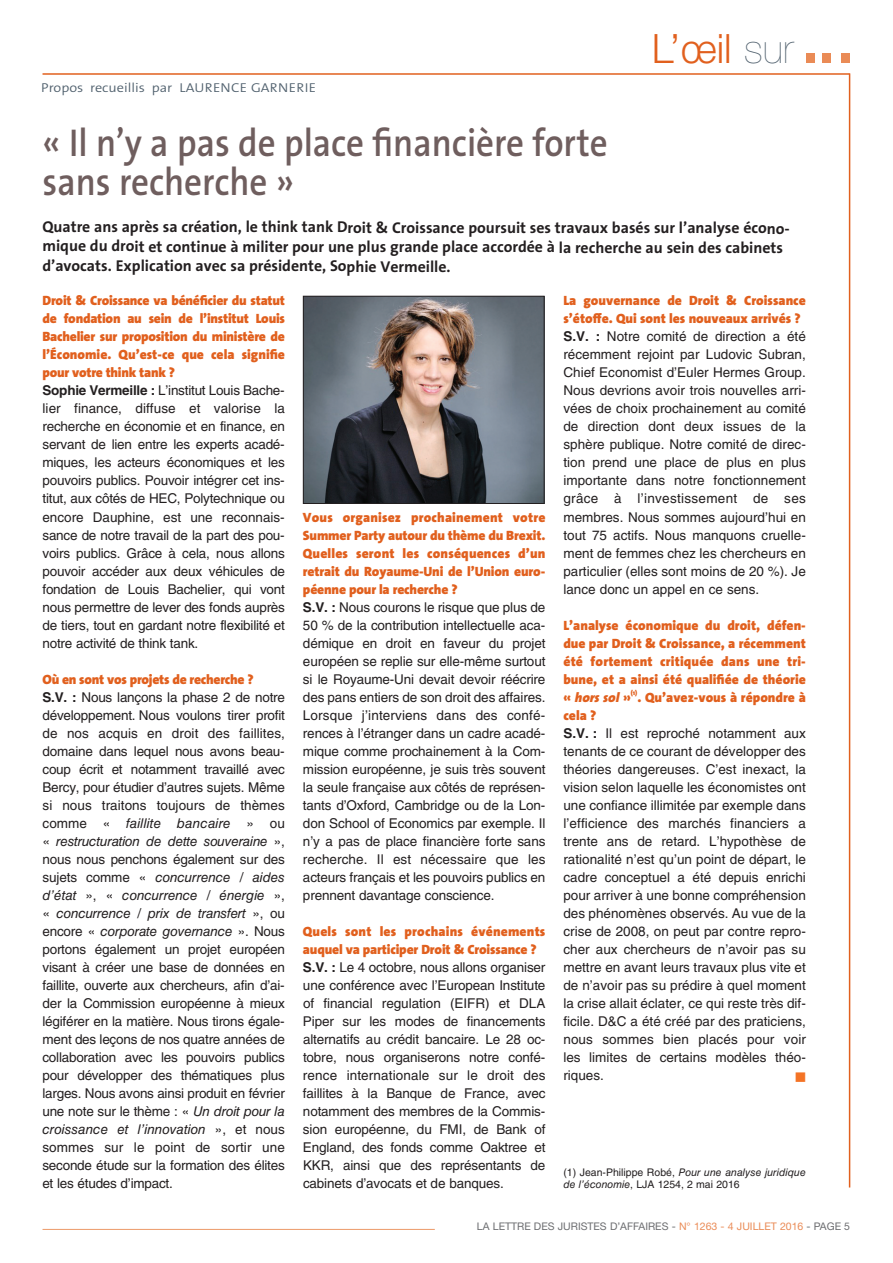
<style>
.page{position:relative;width:893px;height:1263px;background:#fff}
.page>*{position:absolute;margin:0;border:0;box-sizing:border-box;transform-origin:0 0}
.t1{font:300 40.5px "Helvetica Neue LT Std";color:#e1601e}
.t2{font:600 39px/39px "The Sans Os F";color:#6f5e5e;scale:.9 1}
.t3{font:700 15.75px/19.4px "The Sans Os F";color:#231f20}
.t4{font:13.5px/18px "Helvetica LT Std";letter-spacing:-.01em;color:#231f20;text-align:justify}
.t5{font:900 13.5px/18px "The Sans Os F";color:#e1601e;text-align:justify}
.t6{font:900 13.5px "The Sans Os F";letter-spacing:-.02em;color:#e1601e}
.t7{font:300 12.9px "The Sans Os F";color:#52626f;scale:1.11 1}
.t8{font:10.5px/12px "Helvetica LT Std";color:#231f20}
.t9{font:10.5px "Helvetica Neue LT Std";color:#6c6d70}
.t10{font:900 6.75px "The Sans Os F";color:#e1601e}
.s1{font-weight:200;color:#52626f}
.s2{font-weight:700}
.s3{font-style:italic}
.s4{color:#ea8b56}
</style>
<div class="page">
<hr style="left:43px;top:73px;width:807px;height:2px;background:#e1601e">
<hr style="left:849px;top:73px;width:1px;height:1114px;background:#e1601e">
<div style="left:806px;top:54px;width:9px;height:9px;background:#ea8b56"></div>
<div style="left:822px;top:54px;width:8px;height:9px;background:#ea8b56"></div>
<div style="left:841px;top:54px;width:9px;height:9px;background:#ea8b56"></div>
<img style="left:305px;top:298px;width:237px;height:204px">
<div style="left:303px;top:296px;width:241px;height:208px;border:1px solid #231f20"></div>
<hr style="left:43px;top:1229px;width:392px;height:1px;background:#ec9a69">
<p class="t7" style="left:41px;top:83px;width:249px">Propos recueillis par LAURENCE GARNERIE</p>
<h2 class="t2" style="left:43px;top:127px;width:629px">« Il n’y a pas de place financière forte sans recherche »</h2>
<h1 class="t1" style="left:652px;top:34px;width:143px">L’œil <span class="s1">sur</span></h1>
<p class="t3" style="left:42px;top:219px;width:749px">Quatre ans après sa création, le think tank Droit &amp; Croissance poursuit ses travaux basés sur l’analyse écono&shy;mique du droit et continue à militer pour une plus grande place accordée à la recherche au sein des cabinets d’avocats. Explication avec sa présidente, Sophie Vermeille.</p>
<p class="t5" style="left:43px;top:293px;width:244px">Droit &amp; Croissance va bénéficier du statut de fondation au sein de l’institut Louis Bachelier sur proposition du ministère de l’Économie. Qu’est-ce que cela signifie pour votre think tank ?</p>
<p class="t4" style="left:43px;top:383px;width:244px"><span class="s2">Sophie Vermeille :</span> L’institut Louis Bache&shy;lier finance, diffuse et valorise la recherche en économie et en finance, en servant de lien entre les experts acadé&shy;miques, les acteurs économiques et les pouvoirs publics. Pouvoir intégrer cet ins&shy;titut, aux côtés de HEC, Polytechnique ou encore Dauphine, est une reconnais&shy;sance de notre travail de la part des pou&shy;voirs publics. Grâce à cela, nous allons pouvoir accéder aux deux véhicules de fondation de Louis Bachelier, qui vont nous permettre de lever des fonds auprès de tiers, tout en gardant notre flexibilité et notre activité de think tank.</p>
<p class="t6" style="left:43px;top:674px;width:213px">Où en sont vos projets de recherche ?</p>
<p class="t4" style="left:42px;top:689px;width:244px"><span class="s2">S.V. :</span> Nous lançons la phase 2 de notre développement. Nous voulons tirer profit de nos acquis en droit des faillites, domaine dans lequel nous avons beau&shy;coup écrit et notamment travaillé avec Bercy, pour étudier d’autres sujets. Même si nous traitons toujours de thèmes comme « <span class="s3">faillite bancaire</span> » ou « <span class="s3">restructuration de dette souveraine</span> », nous nous penchons également sur des sujets comme « <span class="s3">concurrence / aides d’état</span> », « <span class="s3">concurrence / énergie</span> », « <span class="s3">concurrence / prix de transfert</span> », ou encore « <span class="s3">corporate governance</span> ». Nous portons également un projet européen visant à créer une base de données en faillite, ouverte aux chercheurs, afin d’ai&shy;der la Commission européenne à mieux légiférer en la matière. Nous tirons égale&shy;ment des leçons de nos quatre années de collaboration avec les pouvoirs publics pour développer des thématiques plus larges. Nous avons ainsi produit en février une note sur le thème : « <span class="s3">Un droit pour la croissance et l’innovation</span> », et nous sommes sur le point de sortir une seconde étude sur la formation des élites et les études d’impact.</p>
<p class="t5" style="left:303px;top:509px;width:244px">Vous organisez prochainement votre Summer Party autour du thème du Brexit.<br>Quelles seront les conséquences d’un retrait du Royaume-Uni de l’Union euro&shy;péenne pour la recherche ?</p>
<p class="t4" style="left:303px;top:599px;width:244px"><span class="s2">S.V. :</span> Nous courons le risque que plus de 50 % de la contribution intellectuelle aca&shy;démique en droit en faveur du projet européen se replie sur elle-même surtout si le Royaume-Uni devait devoir réécrire des pans entiers de son droit des affaires.<br>Lorsque j’interviens dans des confé&shy;rences à l’étranger dans un cadre acadé&shy;mique comme prochainement à la Com&shy;mission européenne, je suis très souvent la seule française aux côtés de représen&shy;tants d’Oxford, Cambridge ou de la Lon&shy;don School of Economics par exemple. Il n’y a pas de place financière forte sans recherche. Il est nécessaire que les acteurs français et les pouvoirs publics en prennent davantage conscience.</p>
<p class="t5" style="left:303px;top:923px;width:244px">Quels sont les prochains événements auquel va participer Droit &amp; Croissance ?</p>
<p class="t4" style="left:303px;top:959px;width:244px"><span class="s2">S.V. :</span> Le 4 octobre, nous allons organiser une conférence avec l’European Institute of financial regulation (EIFR) et DLA Piper sur les modes de financements alternatifs au crédit bancaire. Le 28 oc&shy;tobre, nous organiserons notre confé&shy;rence internationale sur le droit des faillites à la Banque de France, avec notamment des membres de la Commis&shy;sion européenne, du FMI, de Bank of England, des fonds comme Oaktree et KKR, ainsi que des représentants de cabinets d’avocats et de banques.</p>
<p class="t5" style="left:563px;top:293px;width:244px">La gouvernance de Droit &amp; Croissance s’étoffe. Qui sont les nouveaux arrivés ?</p>
<p class="t4" style="left:563px;top:329px;width:244px"><span class="s2">S.V. :</span> Notre comité de direction a été récemment rejoint par Ludovic Subran, Chief Economist d’Euler Hermes Group.<br>Nous devrions avoir trois nouvelles arri&shy;vées de choix prochainement au comité de direction dont deux issues de la sphère publique. Notre comité de direc&shy;tion prend une place de plus en plus importante dans notre fonctionnement grâce à l’investissement de ses membres. Nous sommes aujourd’hui en tout 75 actifs. Nous manquons cruelle&shy;ment de femmes chez les chercheurs en particulier (elles sont moins de 20 %). Je lance donc un appel en ce sens.</p>
<p class="t5" style="left:563px;top:617px;width:244px">L’analyse économique du droit, défen&shy;due par Droit &amp; Croissance, a récemment été fortement critiquée dans une tri&shy;bune, et a ainsi été qualifiée de théorie « <span class="s3">hors sol</span> »</p>
<p class="t10" style="left:631px;top:690px;width:8px">(1)</p>
<p class="t5" style="left:637px;top:689px;width:170px">. Qu’avez-vous à répondre à</p>
<p class="t5" style="left:563px;top:707px;width:34px">cela ?</p>
<p class="t4" style="left:563px;top:725px;width:244px"><span class="s2">S.V. :</span> Il est reproché notamment aux tenants de ce courant de développer des théories dangereuses. C’est inexact, la vision selon laquelle les économistes ont une confiance illimitée par exemple dans l’efficience des marchés financiers a trente ans de retard. L’hypothèse de rationalité n’est qu’un point de départ, le cadre conceptuel a été depuis enrichi pour arriver à une bonne compréhension des phénomènes observés. Au vue de la crise de 2008, on peut par contre repro&shy;cher aux chercheurs de n’avoir pas su mettre en avant leurs travaux plus vite et de n’avoir pas su prédire à quel moment la crise allait éclater, ce qui reste très dif&shy;ficile. D&amp;C a été créé par des praticiens, nous sommes bien placés pour voir les limites de certains modèles théo&shy;riques.</p>
<p class="t8" style="left:563px;top:1167px;width:244px">(1) Jean-Philippe Robé, <span class="s3">Pour une analyse juridique de l’économie</span>, LJA 1254, 2 mai 2016</p>
<p class="t9" style="left:477px;top:1222px;width:375px">LA LETTRE DES JURISTES D’AFFAIRES - <span class="s4">N° 1263 - 4 JUILLET 2016</span> - PAGE 5</p>
</div>
